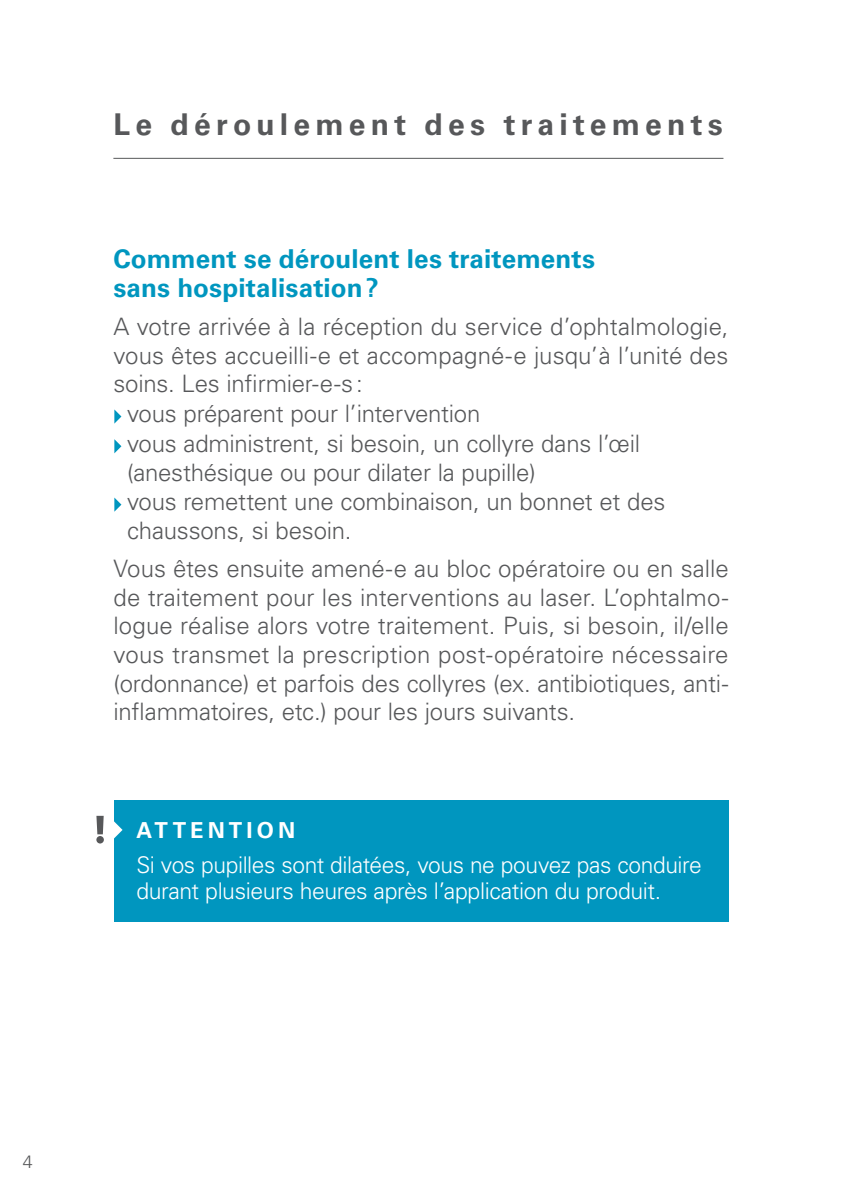
<style>
.page{position:relative;width:842px;height:1191px;background:#fff}
.page>*{position:absolute;margin:0;border:0;box-sizing:border-box;transform-origin:0 0}
.t1{font:700 30px "Univers LT Std";letter-spacing:.175em;color:#57585a}
.t2{font:700 26px/28.6px "Univers LT Std";letter-spacing:.005em;color:#0096bf}
.t3{font:300 24px/28.6px "Univers LT Std";letter-spacing:-.01em;color:#57585a;text-align:justify}
.t4{font:300 23px/26px "Univers LT Std";letter-spacing:-.02em;color:#fff}
.t5{font:700 22px "Univers LT Std";letter-spacing:.185em;color:#fff}
.t6{font:300 18px "Univers LT Std";color:#57585a}
</style>
<div class="page">
<svg style="left:114px;top:409px;width:7px;height:14px"></svg>
<svg style="left:114px;top:439px;width:7px;height:14px"></svg>
<svg style="left:114px;top:497px;width:7px;height:15px"></svg>
<hr style="left:113px;top:158px;width:610px;height:1px;background:#57585a">
<div style="left:114px;top:799px;width:615px;height:122px;background:#0096bf"></div>
<svg style="left:96px;top:816px;width:27px;height:27px"></svg>
<p class="t1" style="left:113px;top:107px;width:611px">Le déroulement des traitements</p>
<p class="t2" style="left:113px;top:245px;width:483px">Comment se déroulent les traitements sans hospitalisation?</p>
<p class="t3" style="left:113px;top:312px;width:617px">A votre arrivée à la réception du service d’ophtalmologie,</p>
<p class="t3" style="left:113px;top:341px;width:617px">vous êtes accueilli-e et accompagné-e jusqu’à l’unité des</p>
<p class="t3" style="left:113px;top:370px;width:251px">soins. Les infirmier-e-s:</p>
<p class="t3" style="left:127px;top:399px;width:355px">vous préparent pour l’intervention</p>
<p class="t3" style="left:127px;top:429px;width:515px">vous administrent, si besoin, un collyre dans l’œil</p>
<p class="t3" style="left:127px;top:458px;width:410px">(anesthésique ou pour dilater la pupille)</p>
<p class="t3" style="left:127px;top:487px;width:540px">vous remettent une combinaison, un bonnet et des</p>
<p class="t3" style="left:127px;top:516px;width:226px">chaussons, si besoin.</p>
<p class="t3" style="left:113px;top:554px;width:617px">Vous êtes ensuite amené-e au bloc opératoire ou en salle de traitement pour les interventions au laser. L’ophtalmo&shy;logue réalise alors votre traitement. Puis, si besoin, il/elle vous transmet la prescription post-opératoire nécessaire (ordonnance) et parfois des collyres (ex. antibiotiques, anti&shy;inflammatoires, etc.) pour les jours suivants.</p>
<p class="t5" style="left:136px;top:817px;width:160px">ATTENTION</p>
<p class="t4" style="left:136px;top:851px;width:567px">Si vos pupilles sont dilatées, vous ne pouvez pas conduire durant plusieurs heures après l’application du produit.</p>
<p class="t6" style="left:23px;top:1151px;width:12px">4</p>
</div>
